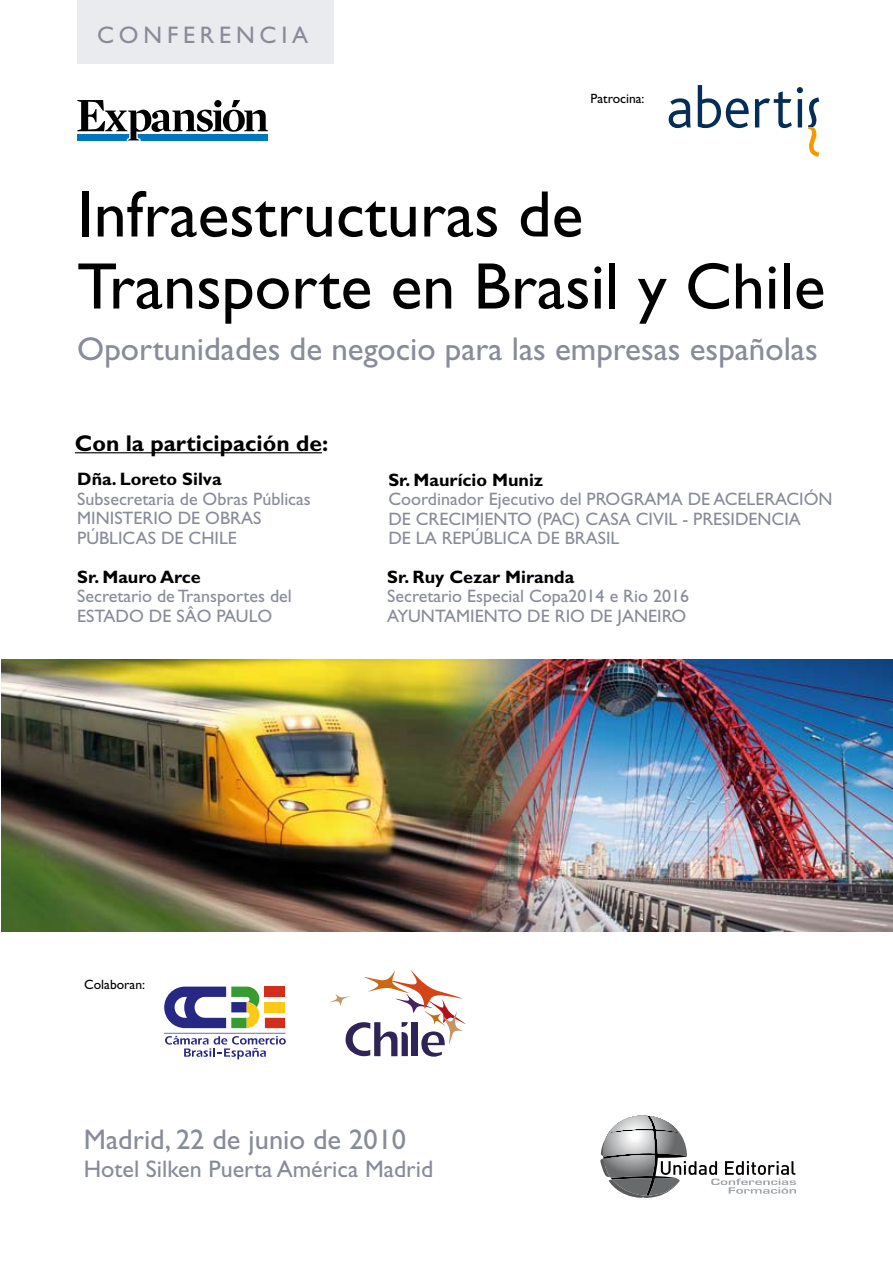
<style>
.page{position:relative;width:893px;height:1262px;background:#fff}
.page>*{position:absolute;margin:0;border:0;box-sizing:border-box;transform-origin:0 0}
.t1{font:66px/72px "Gill Sans";color:#000}
.t2{font:33px "Gill Sans";color:#888c99}
.t3{font:28.5px "Gill Sans";color:#888c99}
.t4{font:24px "Gill Sans";color:#888c99}
.t5{font:24px "Gill Sans";letter-spacing:.2em;color:#888c99}
.t6{font:700 22.8px "Gill Sans";color:#000}
.t7{font:18px/19.5px "Gill Sans";color:#888c99}
.t8{font:700 18px "Gill Sans";color:#000}
.t9{font:13.5px "Gill Sans";color:#000}
</style>
<div class="page">
<svg style="left:600px;top:1115px;width:196px;height:83px"></svg>
<div style="left:77px;top:0;width:256px;height:64px;background:#eaebef"></div>
<svg style="left:77px;top:100px;width:191px;height:41px"></svg>
<svg style="left:808px;top:97px;width:11px;height:60px"></svg>
<svg style="left:668px;top:98px;width:22px;height:30px"></svg>
<svg style="left:697px;top:85px;width:51px;height:43px"></svg>
<svg style="left:755px;top:87px;width:47px;height:41px"></svg>
<hr style="left:75px;top:452px;width:247px;height:1px;background:#000">
<svg style="left:164px;top:987px;width:122px;height:72px"></svg>
<img style="left:1px;top:659px;width:891px;height:272px">
<svg style="left:329px;top:970px;width:136px;height:87px"></svg>
<h3 class="t5" style="left:97px;top:21px;width:212px">CONFERENCIA</h3>
<p class="t9" style="left:590px;top:91px;width:55px">Patrocina:</p>
<h1 class="t1" style="left:77px;top:179px;width:749px">Infraestructuras de<br>Transporte en Brasil y Chile</h1>
<h2 class="t2" style="left:77px;top:330px;width:742px">Oportunidades de negocio para las empresas españolas</h2>
<p class="t6" style="left:75px;top:429px;width:255px">Con la participación de:</p>
<p class="t8" style="left:77px;top:468px;width:146px">Dña. Loreto Silva</p>
<p class="t7" style="left:77px;top:489px;width:235px">Subsecretaria de Obras Públicas<br>MINISTERIO DE OBRAS<br>PÚBLICAS DE CHILE</p>
<p class="t8" style="left:77px;top:566px;width:125px">Sr. Mauro Arce</p>
<p class="t7" style="left:77px;top:587px;width:216px">Secretario de Transportes del<br>ESTADO DE SÂO PAULO</p>
<p class="t8" style="left:388px;top:469px;width:156px">Sr. Maurício Muniz</p>
<p class="t7" style="left:388px;top:490px;width:446px">Coordinador Ejecutivo del PROGRAMA DE ACELERACIÓN<br>DE CRECIMIENTO (PAC) CASA CIVIL - PRESIDENCIA<br>DE LA REPÚBLICA DE BRASIL</p>
<p class="t8" style="left:387px;top:566px;width:188px">Sr. Ruy Cezar Miranda</p>
<p class="t7" style="left:387px;top:586px;width:303px">Secretario Especial Copa2014 e Rio 2016<br>AYUNTAMIENTO DE RIO DE JANEIRO</p>
<p class="t9" style="left:84px;top:976px;width:62px">Colaboran:</p>
<h3 class="t3" style="left:84px;top:1122px;width:324px">Madrid, 22 de junio de 2010</h3>
<h3 class="t4" style="left:84px;top:1155px;width:351px">Hotel Silken Puerta América Madrid</h3>
</div>
